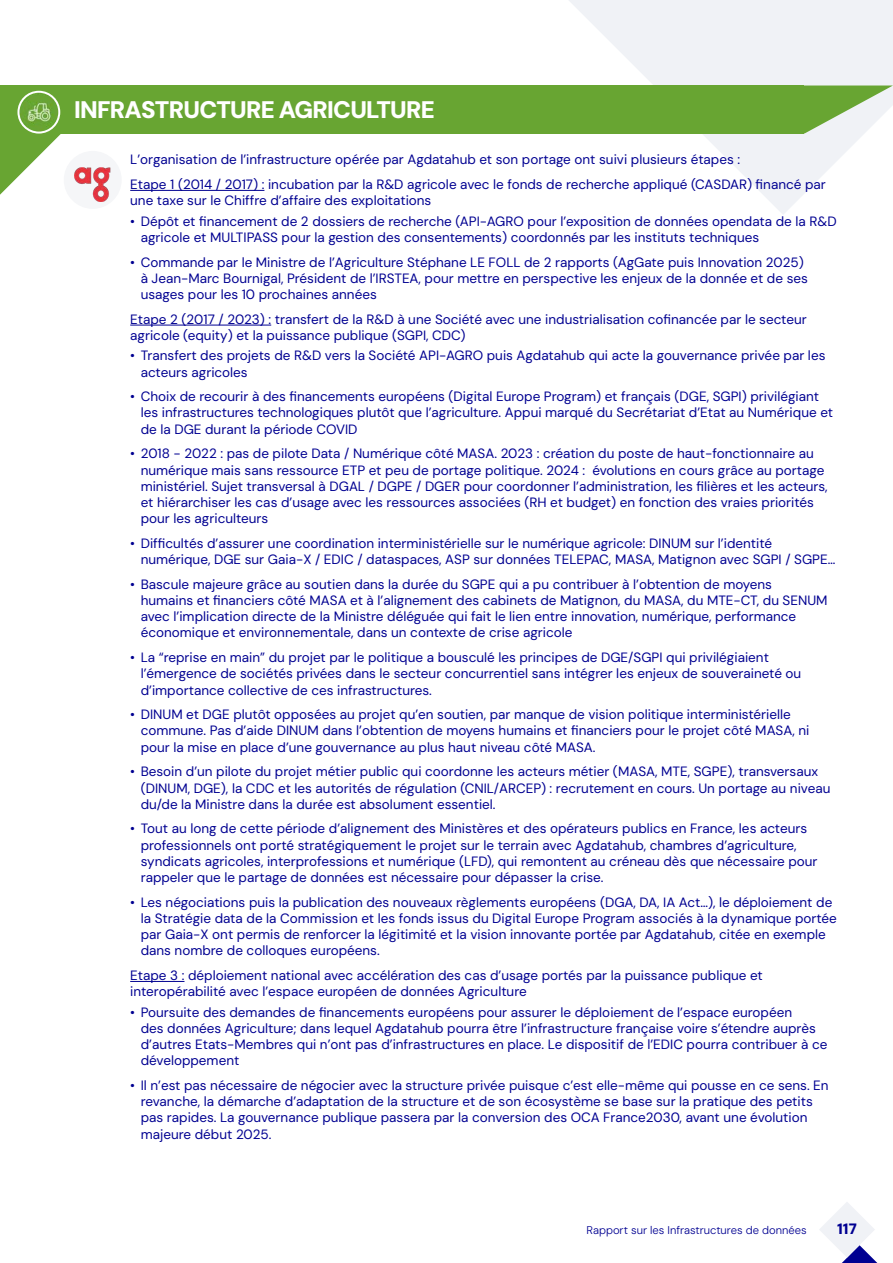
<style>
.page{position:relative;width:893px;height:1263px;background:#fff}
.page>*{position:absolute;margin:0;border:0;box-sizing:border-box;transform-origin:0 0}
.t1{font:900 24px "DM Sans 18 pt";letter-spacing:-.03em;color:#fff}
.t2{font:900 15px "DM Sans";color:#000091}
.t3{font:13.5px/16.2px "DM Sans";color:#000091}
.t4{font:300 11.25px "DM Sans";color:#000091}
</style>
<div class="page">
<svg style="left:568px;top:0;width:325px;height:214px;fill:#f0f2f6"></svg>
<hr style="left:130px;top:190px;width:134px;height:1px;background:#000091">
<hr style="left:130px;top:325px;width:141px;height:1px;background:#000091">
<hr style="left:130px;top:981px;width:54px;height:1px;background:#000091">
<svg style="left:0;top:134px;width:61px;height:61px"></svg>
<div style="left:0;top:86px;width:804px;height:48px;background:#68a532"></div>
<svg style="left:804px;top:86px;width:89px;height:48px"></svg>
<img style="left:18px;top:92px;width:41px;height:41px;border-radius:20px">
<div style="left:17px;top:91px;width:43px;height:43px;border:2px solid #fff;border-radius:50%"></div>
<div style="left:64px;top:151px;width:58px;height:58px;background:#f5f6f8;border-radius:50%"></div>
<img style="left:74px;top:168px;width:37px;height:33px">
<svg style="left:819px;top:1202px;width:59px;height:61px"></svg>
<h1 class="t1" style="left:74px;top:94px;width:362px">INFRASTRUCTURE AGRICULTURE</h1>
<p class="t3" style="left:130px;top:147px;width:697px;line-height:24.8px">L’organisation de l’infrastructure opérée par Agdatahub et son portage ont suivi plusieurs étapes :<br>Etape 1 (2014 / 2017) : incubation par la R&amp;D agricole avec le fonds de recherche appliqué (CASDAR) financé par</p>
<p class="t3" style="left:130px;top:192px;width:303px">une taxe sur le Chiffre d’affaire des exploitations</p>
<p class="t3" style="left:141px;top:213px;width:697px;text-indent:-11px">• Dépôt et financement de 2 dossiers de recherche (API-AGRO pour l’exposition de données opendata de la R&amp;D agricole et MULTIPASS pour la gestion des consentements) coordonnés par les instituts techniques</p>
<p class="t3" style="left:141px;top:254px;width:669px;text-indent:-11px">• Commande par le Ministre de l’Agriculture Stéphane LE FOLL de 2 rapports (AgGate puis Innovation 2025) à Jean-Marc Bournigal, Président de l’IRSTEA, pour mettre en perspective les enjeux de la donnée et de ses usages pour les 10 prochaines années</p>
<p class="t3" style="left:130px;top:311px;width:678px">Etape 2 (2017 / 2023) : transfert de la R&amp;D à une Société avec une industrialisation cofinancée par le secteur agricole (equity) et la puissance publique (SGPI, CDC)</p>
<p class="t3" style="left:141px;top:347px;width:686px;text-indent:-11px">• Transfert des projets de R&amp;D vers la Société API-AGRO puis Agdatahub qui acte la gouvernance privée par les acteurs agricoles</p>
<p class="t3" style="left:141px;top:388px;width:694px;text-indent:-11px">• Choix de recourir à des financements européens (Digital Europe Program) et français (DGE, SGPI) privilégiant les infrastructures technologiques plutôt que l’agriculture. Appui marqué du Secrétariat d’Etat au Numérique et de la DGE durant la période COVID</p>
<p class="t3" style="left:141px;top:445px;width:688px;text-indent:-11px">• 2018 - 2022 : pas de pilote Data / Numérique côté MASA. 2023 : création du poste de haut-fonctionnaire au numérique mais sans ressource ETP et peu de portage politique. 2024 : évolutions en cours grâce au portage ministériel. Sujet transversal à DGAL / DGPE / DGER pour coordonner l’administration, les filières et les acteurs, et hiérarchiser les cas d’usage avec les ressources associées (RH et budget) en fonction des vraies priorités pour les agriculteurs</p>
<p class="t3" style="left:141px;top:535px;width:696px;text-indent:-11px">• Difficultés d’assurer une coordination interministérielle sur le numérique agricole: DINUM sur l’identité numérique, DGE sur Gaia-X / EDIC / dataspaces, ASP sur données TELEPAC, MASA, Matignon avec SGPI / SGPE…</p>
<p class="t3" style="left:141px;top:576px;width:688px;text-indent:-11px">• Bascule majeure grâce au soutien dans la durée du SGPE qui a pu contribuer à l’obtention de moyens humains et financiers côté MASA et à l’alignement des cabinets de Matignon, du MASA, du MTE-CT, du SENUM avec l’implication directe de la Ministre déléguée qui fait le lien entre innovation, numérique, performance économique et environnementale, dans un contexte de crise agricole</p>
<p class="t3" style="left:141px;top:649px;width:662px;text-indent:-11px">• La “reprise en main” du projet par le politique a bousculé les principes de DGE/SGPI qui privilégiaient l’émergence de sociétés privées dans le secteur concurrentiel sans intégrer les enjeux de souveraineté ou d’importance collective de ces infrastructures.</p>
<p class="t3" style="left:141px;top:706px;width:670px;text-indent:-11px">• DINUM et DGE plutôt opposées au projet qu’en soutien, par manque de vision politique interministérielle commune. Pas d’aide DINUM dans l’obtention de moyens humains et financiers pour le projet côté MASA, ni pour la mise en place d’une gouvernance au plus haut niveau côté MASA.</p>
<p class="t3" style="left:141px;top:763px;width:691px;text-indent:-11px">• Besoin d’un pilote du projet métier public qui coordonne les acteurs métier (MASA, MTE, SGPE), transversaux (DINUM, DGE), la CDC et les autorités de régulation (CNIL/ARCEP) : recrutement en cours. Un portage au niveau du/de la Ministre dans la durée est absolument essentiel.</p>
<p class="t3" style="left:141px;top:821px;width:678px;text-indent:-11px">• Tout au long de cette période d’alignement des Ministères et des opérateurs publics en France, les acteurs professionnels ont porté stratégiquement le projet sur le terrain avec Agdatahub, chambres d’agriculture, syndicats agricoles, interprofessions et numérique (LFD), qui remontent au créneau dès que nécessaire pour rappeler que le partage de données est nécessaire pour dépasser la crise.</p>
<p class="t3" style="left:141px;top:894px;width:698px;text-indent:-11px">• Les négociations puis la publication des nouveaux règlements européens (DGA, DA, IA Act…), le déploiement de la Stratégie data de la Commission et les fonds issus du Digital Europe Program associés à la dynamique portée par Gaia-X ont permis de renforcer la légitimité et la vision innovante portée par Agdatahub, citée en exemple dans nombre de colloques européens.</p>
<p class="t3" style="left:130px;top:967px;width:634px">Etape 3 : déploiement national avec accélération des cas d’usage portés par la puissance publique et interopérabilité avec l’espace européen de données Agriculture</p>
<p class="t3" style="left:141px;top:1004px;width:688px;text-indent:-11px">• Poursuite des demandes de financements européens pour assurer le déploiement de l’espace européen<br>des données Agriculture; dans lequel Agdatahub pourra être l’infrastructure française voire s’étendre auprès d’autres Etats-Membres qui n’ont pas d’infrastructures en place. Le dispositif de l’EDIC pourra contribuer à ce développement</p>
<p class="t3" style="left:141px;top:1077px;width:689px;text-indent:-11px">• Il n’est pas nécessaire de négocier avec la structure privée puisque c’est elle-même qui pousse en ce sens. En revanche, la démarche d’adaptation de la structure et de son écosystème se base sur la pratique des petits pas rapides. La gouvernance publique passera par la conversion des OCA France2030, avant une évolution majeure début 2025.</p>
<p class="t4" style="left:587px;top:1223px;width:221px">Rapport sur les Infrastructures de données</p>
<p class="t2" style="left:837px;top:1220px;width:21px">117</p>
</div>
